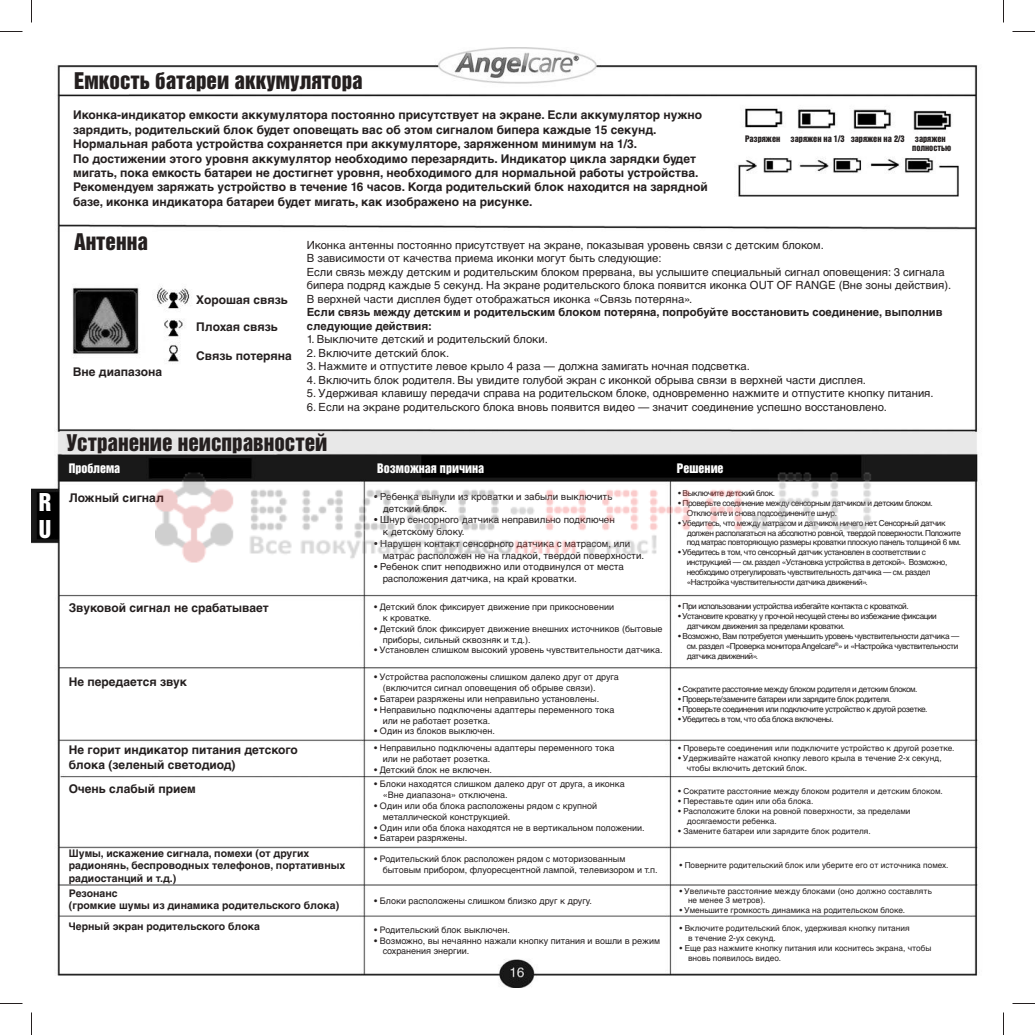
<style>
.page{position:relative;width:1035px;height:1035px;background:#fff}
.page>*{position:absolute;margin:0;border:0;box-sizing:border-box;transform-origin:0 0}
.t1{font:22.5px/27px "Helvetica Inserat LT Std";color:#fff}
.t2{font:21px "Helvetica Inserat LT Std";color:#241f1f}
.t3{font:700 12px/14.4px "Helvetica LT Std";color:#241f1f}
.t4{font:12px "Helvetica Inserat LT Std";color:#fff}
.t5{font:11.25px/13.5px "Helvetica LT Std";color:#241f1f}
.t6{font:700 11.25px/13.5px "Helvetica LT Std";color:#241f1f}
.t7{font:700 10.5px/12.6px "Helvetica LT Std";color:#241f1f}
.t8{font:9.75px/11.7px "Helvetica LT Std";color:#241f1f}
.t9{font:9px/10.8px "Helvetica LT Std";color:#241f1f}
.t10{font:8.25px/9.9px "Helvetica LT Std";letter-spacing:-.05em;color:#241f1f}
.t11{font:8.25px/9.9px "Helvetica LT Std";color:#241f1f}
.t12{font:8.25px/9.9px "Helvetica Inserat LT Std";color:#241f1f;text-align:center}
</style>
<div class="page">
<img style="left:32px;top:48px;width:946px;height:939px">
<svg style="left:0;top:31px;width:22px;height:1px"></svg>
<svg style="left:1012px;top:31px;width:23px;height:1px"></svg>
<svg style="left:0;top:1003px;width:22px;height:1px"></svg>
<svg style="left:1012px;top:1003px;width:23px;height:1px"></svg>
<svg style="left:31px;top:0;width:1px;height:22px"></svg>
<svg style="left:31px;top:1012px;width:1px;height:23px"></svg>
<svg style="left:1003px;top:0;width:1px;height:22px"></svg>
<svg style="left:1003px;top:1012px;width:1px;height:23px"></svg>
<img style="left:155px;top:471px;width:725px;height:93px">
<h1 class="t1" style="left:39px;top:489px;width:14px">R<br>U</h1>
<h2 class="t2" style="left:74px;top:69px;width:290px">Емкость батареи аккумулятора</h2>
<p class="t3" style="left:73px;top:108px;width:636px">Иконка-индикатор емкости аккумулятора постоянно присутствует на экране. Если аккумулятор нужно зарядить, родительский блок будет оповещать вас об этом сигналом бипера каждые 15 секунд.<br>Нормальная работа устройства сохраняется при аккумуляторе, заряженном минимум на 1/3.<br>По достижении этого уровня аккумулятор необходимо перезарядить. Индикатор цикла зарядки будет мигать, пока емкость батареи не достигнет уровня, необходимого для нормальной работы устройства.<br>Рекомендуем заряжать устройство в течение 16 часов. Когда родительский блок находится на зарядной базе, иконка индикатора батареи будет мигать, как изображено на рисунке.</p>
<p class="t12" style="left:745px;top:134px;width:37px">Разряжен</p>
<p class="t12" style="left:791px;top:134px;width:115px">заряжен на 1/3 заряжен на 2/3</p>
<p class="t12" style="left:912px;top:134px;width:41px">заряжен полностью</p>
<h2 class="t2" style="left:74px;top:229px;width:75px">Антенна</h2>
<h3 class="t3" style="left:73px;top:364px;width:91px">Вне диапазона</h3>
<h3 class="t3" style="left:196px;top:292px;width:93px">Хорошая связь</h3>
<h3 class="t3" style="left:196px;top:319px;width:83px">Плохая связь</h3>
<h3 class="t3" style="left:196px;top:348px;width:97px">Связь потеряна</h3>
<p class="t5" style="left:307px;top:238px;width:646px">Иконка антенны постоянно присутствует на экране, показывая уровень связи с детским блоком.<br>В зависимости от качества приема иконки могут быть следующие:<br>Если связь между детским и родительским блоком прервана, вы услышите специальный сигнал оповещения: 3 сигнала бипера подряд каждые 5 секунд. На экране родительского блока появится иконка OUT OF RANGE (Вне зоны действия).<br>В верхней части дисплея будет отображаться иконка «Связь потеряна».</p>
<h3 class="t6" style="left:307px;top:306px;width:637px">Если связь между детским и родительским блоком потеряна, попробуйте восстановить соединение, выполнив следующие действия:</h3>
<h3 class="t5" style="left:307px;top:333px;width:243px">1. Выключите детский и родительский блоки.</h3>
<h3 class="t5" style="left:307px;top:346px;width:144px">2. Включите детский блок.</h3>
<h3 class="t5" style="left:307px;top:360px;width:445px">3. Нажмите и отпустите левое крыло 4 раза — должна замигать ночная подсветка.</h3>
<h3 class="t5" style="left:307px;top:373px;width:561px">4. Включить блок родителя. Вы увидите голубой экран с иконкой обрыва связи в верхней части дисплея.</h3>
<h3 class="t5" style="left:307px;top:387px;width:628px">5. Удерживая клавишу передачи справа на родительском блоке, одновременно нажмите и отпустите кнопку питания.</h3>
<h3 class="t5" style="left:307px;top:400px;width:582px">6. Если на экране родительского блока вновь появится видео — значит соединение успешно восстановлено.</h3>
<h2 class="t2" style="left:67px;top:430px;width:262px">Устранение неисправностей</h2>
<h3 class="t3" style="left:69px;top:490px;width:97px">Ложный сигнал</h3>
<h3 class="t4" style="left:69px;top:461px;width:53px">Проблема</h3>
<h3 class="t4" style="left:377px;top:461px;width:108px">Возможная причина</h3>
<h3 class="t4" style="left:677px;top:461px;width:48px">Решение</h3>
<p class="t10" style="left:678px;top:488px;width:99px">• Выключите детский блок.</p>
<p class="t10" style="left:687px;top:498px;width:248px;text-indent:-9px">• Проверьте соединение между сенсорным датчиком и детским блоком.<br>Отключите и снова подсоединените шнур.</p>
<p class="t10" style="left:687px;top:518px;width:276px;text-indent:-9px">• Убедитесь, что между матрасом и датчиком ничего нет. Сенсорный датчик должен располагаться на абсолютно ровной, твердой поверхности. Положите под матрас повторяющую размеры кроватки плоскую панель толщиной 6 мм.</p>
<p class="t10" style="left:687px;top:547px;width:262px;text-indent:-9px">• Убедитесь в том, что сенсорный датчик установлен в соответствии с инструкцией — см. раздел «Установка устройства в детской». Возможно, необходимо отрегулировать чувствительность датчика — см. раздел «Настройка чувствительности датчика движений».</p>
<p class="t10" style="left:678px;top:601px;width:232px">• При использовании устройства избегайте контакта с кроваткой.</p>
<p class="t10" style="left:687px;top:611px;width:252px;text-indent:-9px">• Установите кроватку у прочной несущей стены во избежание фиксации датчиком движения за пределами кроватки.</p>
<p class="t10" style="left:687px;top:631px;width:274px;text-align:justify;text-indent:-9px">• Возможно, Вам потребуется уменьшить уровень чувствительности датчика — см. раздел «Проверка монитора Angelcare<sup>®</sup>» и «Настройка чувствительности датчика движений».</p>
<p class="t10" style="left:678px;top:684px;width:241px">• Сократите расстояние между блоком родителя и детским блоком.</p>
<p class="t10" style="left:678px;top:694px;width:214px">• Проверьте/замените батареи или зарядите блок родителя.</p>
<p class="t10" style="left:678px;top:704px;width:251px">• Проверьте соединения или подключите устройство к другой розетке.</p>
<p class="t10" style="left:678px;top:714px;width:157px">• Убедитесь в том, что оба блока включены.</p>
<p class="t8" style="left:383px;top:491px;width:231px;text-indent:-9px">• Ребенка вынули из кроватки и забыли выключить детский блок.</p>
<p class="t8" style="left:383px;top:514px;width:234px;text-indent:-9px">• Шнур сенсорного датчика неправильно подключен к детскому блоку.</p>
<p class="t8" style="left:383px;top:538px;width:263px;text-indent:-9px">• Нарушен контакт сенсорного датчика с матрасом, или матрас расположен не на гладкой, твердой поверхности.</p>
<p class="t8" style="left:383px;top:561px;width:243px;text-indent:-9px">• Ребенок спит неподвижно или отодвинулся от места расположения датчика, на край кроватки.</p>
<p class="t9" style="left:383px;top:602px;width:233px;text-indent:-9px">• Детский блок фиксирует движение при прикосновении к кроватке.</p>
<p class="t9" style="left:383px;top:623px;width:281px;text-indent:-9px">• Детский блок фиксирует движение внешних источников (бытовые приборы, сильный сквозняк и т.д.).</p>
<p class="t9" style="left:374px;top:645px;width:290px">• Установлен слишком высокий уровень чувствительности датчика.</p>
<p class="t9" style="left:383px;top:672px;width:238px;text-indent:-9px">• Устройства расположены слишком далеко друг от друга (включится сигнал оповещения об обрыве связи).</p>
<p class="t9" style="left:374px;top:693px;width:226px">• Батареи разряжены или неправильно установлены.</p>
<p class="t9" style="left:383px;top:704px;width:233px;text-indent:-9px">• Неправильно подключены адаптеры переменного тока или не работает розетка.</p>
<p class="t9" style="left:374px;top:726px;width:122px">• Один из блоков выключен.</p>
<p class="t9" style="left:383px;top:743px;width:233px;text-indent:-9px">• Неправильно подключены адаптеры переменного тока или не работает розетка.</p>
<p class="t9" style="left:374px;top:764px;width:119px">• Детский блок не включен.</p>
<p class="t9" style="left:383px;top:779px;width:244px;text-indent:-9px">• Блоки находятся слишком далеко друг от друга, а иконка «Вне диапазона» отключена.</p>
<p class="t9" style="left:383px;top:800px;width:216px;text-indent:-9px">• Один или оба блока расположены рядом с крупной металлической конструкцией.</p>
<p class="t9" style="left:374px;top:822px;width:272px">• Один или оба блока находятся не в вертикальном положении.</p>
<p class="t9" style="left:374px;top:833px;width:95px">• Батареи разряжены.</p>
<p class="t9" style="left:383px;top:854px;width:277px;text-indent:-9px">• Родительский блок расположен рядом с моторизованным бытовым прибором, флуоресцентной лампой, телевизором и т.п.</p>
<p class="t9" style="left:374px;top:895px;width:219px">• Блоки расположены слишком близко друг к другу.</p>
<p class="t9" style="left:374px;top:924px;width:137px">• Родительский блок выключен.</p>
<p class="t9" style="left:383px;top:935px;width:279px;text-indent:-9px">• Возможно, вы нечаянно нажали кнопку питания и вошли в режим сохранения энергии.</p>
<h3 class="t3" style="left:69px;top:601px;width:202px">Звуковой сигнал не срабатывает</h3>
<h3 class="t3" style="left:69px;top:674px;width:120px">Не передается звук</h3>
<p class="t11" style="left:678px;top:743px;width:278px">• Проверьте соединения или подключите устройство к другой розетке.</p>
<p class="t11" style="left:687px;top:753px;width:256px;text-indent:-9px">• Удерживайте нажатой кнопку левого крыла в течение 2-х секунд, чтобы включить детский блок.</p>
<h3 class="t3" style="left:69px;top:743px;width:231px">Не горит индикатор питания детского блока (зеленый светодиод)</h3>
<h3 class="t3" style="left:69px;top:781px;width:128px">Очень слабый прием</h3>
<p class="t11" style="left:678px;top:786px;width:266px">• Сократите расстояние между блоком родителя и детским блоком.</p>
<p class="t11" style="left:678px;top:796px;width:137px">• Переставьте один или оба блока.</p>
<p class="t11" style="left:687px;top:806px;width:225px;text-indent:-9px">• Расположите блоки на ровной поверхности, за пределами досягаемости ребенка.</p>
<p class="t11" style="left:678px;top:826px;width:194px">• Замените батареи или зарядите блок родителя.</p>
<p class="t7" style="left:69px;top:847px;width:278px">Шумы, искажение сигнала, помехи (от других радионянь, беспроводных телефонов, портативных радиостанций и т.д.)</p>
<p class="t7" style="left:69px;top:887px;width:272px">Резонанс<br>(громкие шумы из динамика родительского блока)</p>
<p class="t7" style="left:69px;top:919px;width:193px">Черный экран родительского блока</p>
<p class="t11" style="left:680px;top:860px;width:271px">• Поверните родительский блок или уберите его от источника помех.</p>
<p class="t11" style="left:688px;top:886px;width:245px;text-indent:-9px">• Увеличьте расстояние между блоками (оно должно составлять не менее 3 метров).</p>
<p class="t11" style="left:680px;top:905px;width:227px">• Уменьшите громкость динамика на родительском блоке.</p>
<p class="t11" style="left:688px;top:923px;width:223px;text-indent:-9px">• Включите родительский блок, удерживая кнопку питания в течение 2-ух секунд.</p>
<p class="t11" style="left:688px;top:943px;width:245px;text-indent:-9px">• Еще раз нажмите кнопку питания или коснитесь экрана, чтобы вновь появилось видео.</p>
</div>
